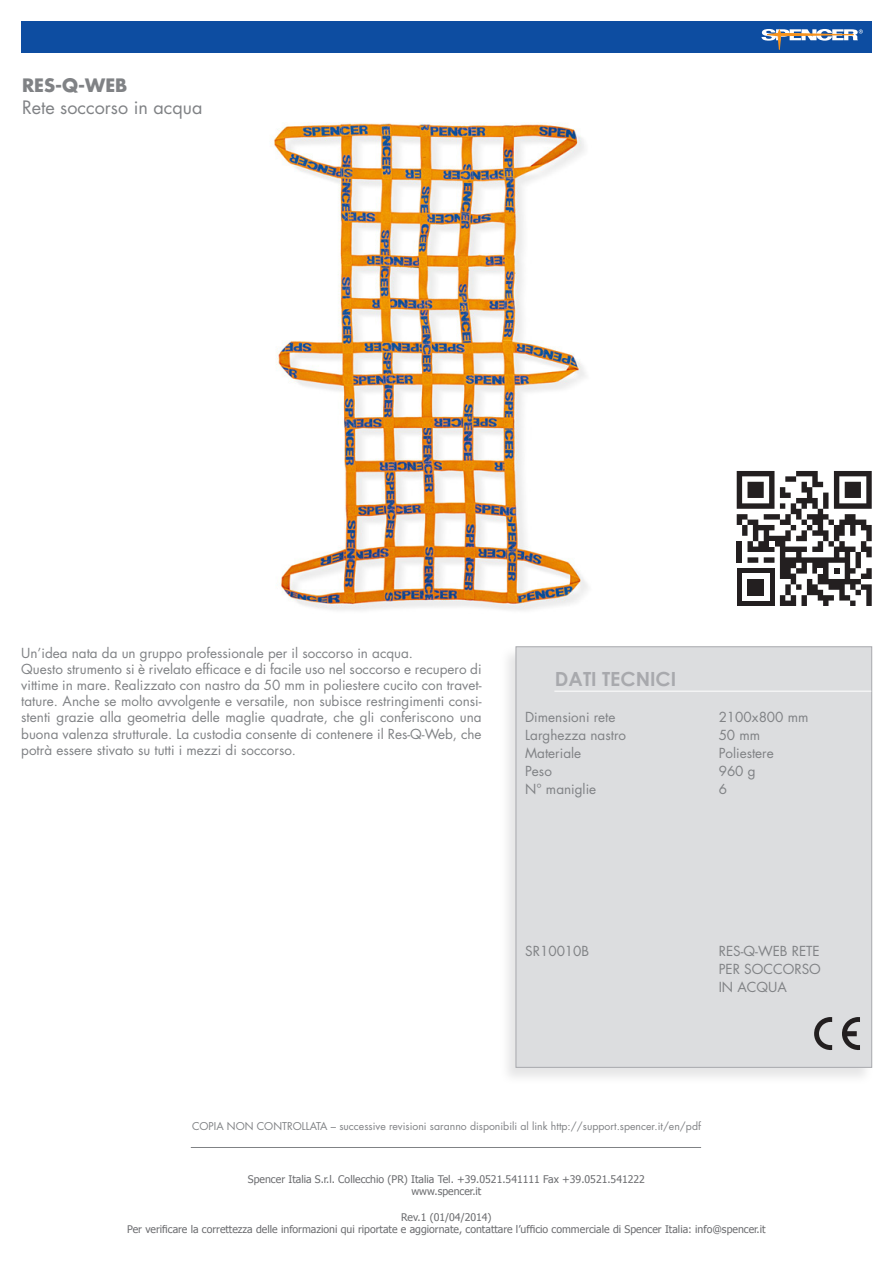
<style>
.page{position:relative;width:893px;height:1263px;background:#fff}
.page>*{position:absolute;margin:0;border:0;box-sizing:border-box;transform-origin:0 0}
.TITOLO_DATI_TECNICI{font:700 19.5px "Century Gothic";color:#a8a9ad}
.Sottotitolo{font:18px "Futura";color:#808285}
.Sottotitolo-2{font:700 18px "Futura";color:#808285}
.Testo{font:13.5px/16.2px "Futura";color:#808285}
.t1{font:10.5px "Tahoma";color:#6c6d70}
.t2{font:10.5px "Futura";color:#808285}
</style>
<div class="page">
<div style="left:21px;top:21px;width:851px;height:31px;background:#0d4da1"></div>
<svg style="left:761px;top:29px;width:102px;height:24px"></svg>
<hr style="left:191px;top:1147px;width:510px;height:1px;background:#808285">
<img style="left:273px;top:122px;width:315px;height:489px">
<div style="left:499px;top:645px;width:375px;height:439px;background:#f2f2f2"></div>
<div style="left:516px;top:646px;width:356px;height:422px;background:#dcdddf;border:1px solid #a8a9ad"></div>
<hr style="left:554px;top:691px;width:317px;height:1px;background:#fff">
<svg style="left:814px;top:1017px;width:46px;height:33px"></svg>
<svg style="left:737px;top:471px;width:135px;height:135px"></svg>
<p class="Sottotitolo-2" style="left:22px;top:73px;width:107px">RES Q- -WEB</p>
<p class="Sottotitolo" style="left:22px;top:95px;width:182px">Rete soccorso in acqua</p>
<p class="Testo" style="left:21px;top:645px;width:393px">Un’idea nata da un gruppo professionale per il soccorso in acqua.</p>
<p class="Testo" style="left:21px;top:661px;width:462px">Questo strumento si è rivelato efficace e di facile uso nel soccorso e recupero di</p>
<p class="Testo" style="left:21px;top:709px;width:462px">stenti grazie alla geometria delle maglie quadrate, che gli conferiscono una</p>
<p class="Testo" style="left:21px;top:677px;width:462px">vittime in mare. Realizzato con nastro da 50 mm in poliestere cucito con travet-</p>
<p class="Testo" style="left:21px;top:726px;width:462px">buona valenza strutturale. La custodia consente di contenere il Res Q- -Web, che potrà essere stivato su tutti i mezzi di soccorso.</p>
<p class="Testo" style="left:21px;top:693px;width:462px">tature. Anche se molto avvolgente e versatile, non subisce restringimenti consi-</p>
<p class="TITOLO_DATI_TECNICI" style="left:555px;top:667px;width:123px">DATI TECNICI</p>
<p class="Testo" style="left:525px;top:709px;width:92px">Dimensioni rete</p>
<p class="Testo" style="left:525px;top:727px;width:102px">Larghezza nastro</p>
<p class="Testo" style="left:525px;top:745px;width:58px">Materiale</p>
<p class="Testo" style="left:525px;top:763px;width:28px">Peso</p>
<p class="Testo" style="left:525px;top:781px;width:73px">N° maniglie</p>
<p class="Testo" style="left:719px;top:709px;width:91px">2100x800 mm</p>
<p class="Testo" style="left:719px;top:727px;width:43px">50 mm</p>
<p class="Testo" style="left:719px;top:745px;width:57px">Poliestere</p>
<p class="Testo" style="left:719px;top:763px;width:38px">960 g</p>
<p class="Testo" style="left:719px;top:781px;width:10px">6</p>
<p class="Testo" style="left:525px;top:943px;width:66px">SR10010B</p>
<p class="Testo" style="left:719px;top:943px;width:103px">RES Q- -WEB RETE</p>
<p class="Testo" style="left:719px;top:961px;width:104px">PER SOCCORSO</p>
<p class="Testo" style="left:719px;top:979px;width:70px">IN ACQUA</p>
<p class="t2" style="left:192px;top:1119px;width:510px">COPIA NON CONTROLLATA – successive revisioni saranno disponibili al link http://support.spencer /i t. en/pdf</p>
<p class="t1" style="left:248px;top:1172px;width:399px">Spencer Italia .l.r.S Collecchio (PR) Italia Tel. +39.0521.541111 Fax +39.0521.541222</p>
<p class="t1" style="left:411px;top:1185px;width:71px">www.spencer i t.</p>
<p class="t1" style="left:401px;top:1210px;width:92px">Rev.1 )01/04/2014(</p>
<p class="t1" style="left:127px;top:1223px;width:640px">Per verificare la correttezza delle informazioni qui riportate e aggiornate, contattare ’l ufficio commerciale di Spencer Italia: info@spencer i t.</p>
</div>
